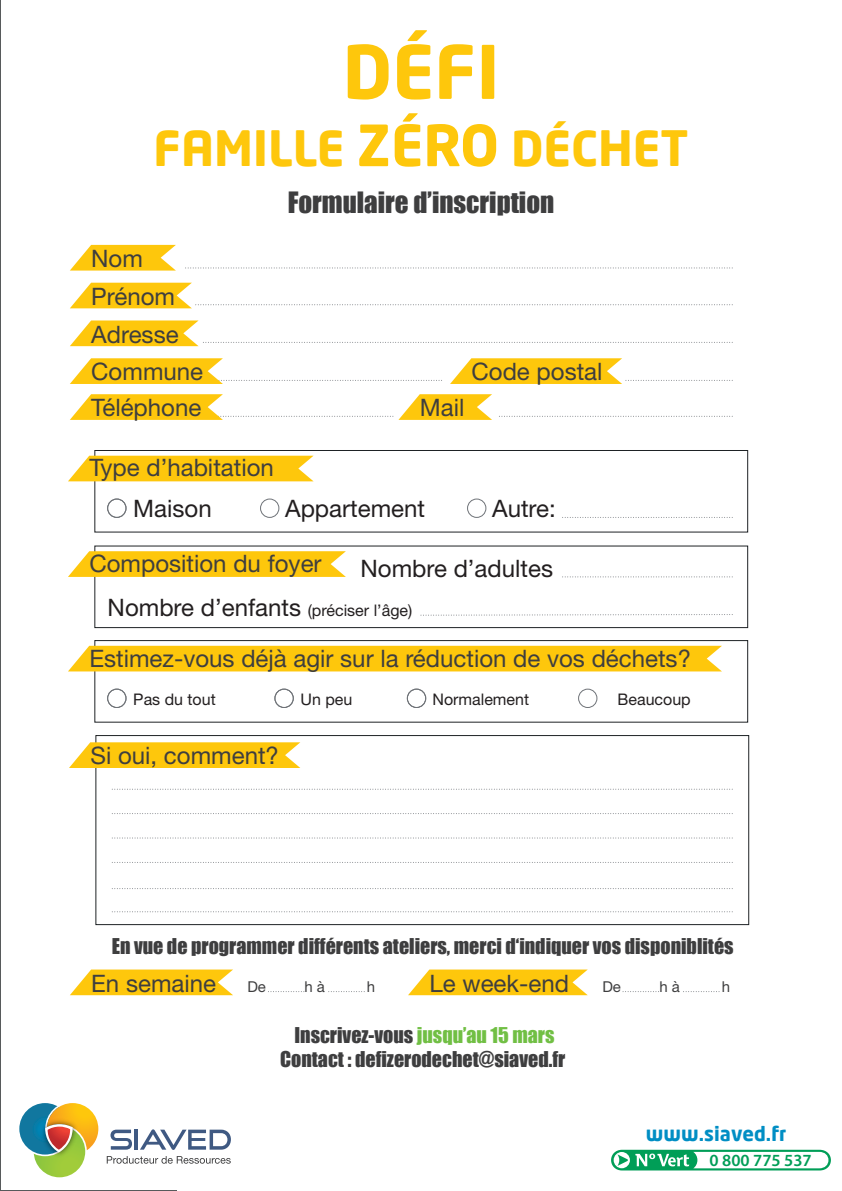
<style>
.page{position:relative;width:842px;height:1191px;background:#fff}
.page>*{position:absolute;margin:0;border:0;box-sizing:border-box;transform-origin:0 0}
.t1{font:700 72.8px "Neo Tech";color:#fec70c}
.t2{font:700 47.7px "Neo Tech";color:#fec70c}
.t3{font:27px "Impact";color:#3e3e3f}
.t4{font:24.1px/37.8px "Helvetica Neue LT Std";color:#3e3e3f}
.t5{font:24.1px/38.1px "Helvetica Neue LT Std";color:#231f20}
.t6{font:20px/24px "Impact";color:#3e3e3f;text-align:center}
.t7{font:700 19.7px "Neo Tech Alt";color:#008ec4}
.t8{font:600 17.1px "Myriad Pro";color:#009e57}
.t9{font:16px "Helvetica Neue LT Std";color:#231f20}
.t10{font:15px "Helvetica Neue LT Std";color:#3e3e3f}
.s1{font-size:56.1px}
.s2{font-size:16px}
.s3{color:#71bf44}
</style>
<div class="page">
<svg style="left:32px;top:1124px;width:55px;height:55px"></svg>
<div style="left:34px;top:1125px;width:51px;height:52px;background:linear-gradient(to right,#8ec63e,#a6cd39);border-radius:26px"></div>
<svg style="left:18px;top:1101px;width:54px;height:55px"></svg>
<svg style="left:19px;top:1103px;width:52px;height:51px"></svg>
<img style="left:37px;top:1116px;width:44px;height:44px">
<svg style="left:45px;top:1101px;width:54px;height:51px"></svg>
<svg style="left:110px;top:1129px;width:22px;height:20px"></svg>
<hr style="left:135px;top:1129px;width:3px;height:20px;background:#3f5982">
<svg style="left:140px;top:1129px;width:91px;height:21px"></svg>
<svg style="left:107px;top:1156px;width:124px;height:7px"></svg>
<svg style="left:609px;top:1148px;width:224px;height:24px"></svg>
<svg style="left:611px;top:1149px;width:220px;height:21px"></svg>
<hr style="left:0;top:0;width:1px;height:1191px;background:#575a5b">
<hr style="left:0;top:1190px;width:176px;height:1px;background:#575a5b">
<svg style="left:70px;top:245px;width:106px;height:25px"></svg>
<svg style="left:185px;top:267px;width:547px;height:1px"></svg>
<svg style="left:111px;top:789px;width:621px;height:1px"></svg>
<svg style="left:111px;top:813px;width:621px;height:1px"></svg>
<svg style="left:112px;top:837px;width:620px;height:1px"></svg>
<svg style="left:111px;top:862px;width:621px;height:1px"></svg>
<svg style="left:111px;top:888px;width:621px;height:1px"></svg>
<svg style="left:111px;top:911px;width:621px;height:1px"></svg>
<svg style="left:268px;top:991px;width:36px;height:1px"></svg>
<svg style="left:328px;top:991px;width:36px;height:1px"></svg>
<svg style="left:622px;top:991px;width:35px;height:1px"></svg>
<svg style="left:683px;top:991px;width:36px;height:1px"></svg>
<svg style="left:562px;top:517px;width:170px;height:1px"></svg>
<svg style="left:562px;top:576px;width:170px;height:1px"></svg>
<svg style="left:70px;top:283px;width:662px;height:25px"></svg>
<svg style="left:70px;top:320px;width:662px;height:26px"></svg>
<svg style="left:70px;top:358px;width:372px;height:26px"></svg>
<svg style="left:450px;top:358px;width:282px;height:26px"></svg>
<svg style="left:70px;top:394px;width:662px;height:26px"></svg>
<svg style="left:70px;top:969px;width:163px;height:26px;background:#fece2b"></svg>
<svg style="left:408px;top:969px;width:180px;height:26px;background:#fecd29"></svg>
<div style="left:95px;top:735px;width:654px;height:190px;border:1px solid #1e2225"></div>
<svg style="left:69px;top:742px;width:231px;height:26px;background:#fecb21"></svg>
<div style="left:94px;top:450px;width:654px;height:82px;border:1px solid #1e2225"></div>
<svg style="left:68px;top:456px;width:245px;height:25px;background:#fecb1d"></svg>
<div style="left:107px;top:498px;width:19px;height:20px;border:1px solid #6f7378;border-radius:50%"></div>
<div style="left:467px;top:498px;width:19px;height:20px;border:1px solid #6f7378;border-radius:50%"></div>
<div style="left:260px;top:498px;width:19px;height:20px;border:1px solid #6f7378;border-radius:50%"></div>
<div style="left:94px;top:640px;width:654px;height:82px;border:1px solid #1e2225"></div>
<div style="left:68px;top:646px;width:654px;height:25px;background:#fec70c"></div>
<div style="left:107px;top:688px;width:19px;height:20px;border:1px solid #6f7378;border-radius:50%"></div>
<div style="left:274px;top:688px;width:20px;height:20px;border:1px solid #6f7378;border-radius:50%"></div>
<div style="left:407px;top:688px;width:19px;height:20px;border:1px solid #6f7378;border-radius:50%"></div>
<div style="left:578px;top:688px;width:19px;height:20px;border:1px solid #6f7378;border-radius:50%"></div>
<div style="left:94px;top:545px;width:654px;height:83px;border:1px solid #1e2225"></div>
<svg style="left:68px;top:551px;width:278px;height:26px;background:#fecb1e"></svg>
<svg style="left:420px;top:614px;width:313px;height:2px"></svg>
<h1 class="t1" style="left:343px;top:25px;width:158px">DÉFI</h1>
<h2 class="t2" style="left:153px;top:118px;width:536px">FAMILLE <span class="s1">ZÉRO</span> DÉCHET</h2>
<p class="t4" style="left:91px;top:239px;width:113px">Nom<br>Prénom<br>Adresse<br>Commune</p>
<p class="t3" style="left:288px;top:182px;width:268px">Formulaire d’inscription</p>
<p class="t4" style="left:471px;top:352px;width:133px">Code postal</p>
<p class="t4" style="left:91px;top:388px;width:112px">Téléphone</p>
<p class="t4" style="left:420px;top:388px;width:46px">Mail</p>
<p class="t4" style="left:89px;top:448px;width:186px">Type d’habitation</p>
<p class="t5" style="left:133px;top:489px;width:80px">Maison</p>
<p class="t5" style="left:285px;top:489px;width:141px">Appartement</p>
<p class="t5" style="left:492px;top:489px;width:65px">Autre:</p>
<p class="t4" style="left:89px;top:544px;width:234px">Composition du foyer</p>
<p class="t5" style="left:108px;top:549px;width:447px;text-indent:253px">Nombre d’adultes<br>Nombre d’enfants <span class="s2">(préciser l’âge)</span></p>
<p class="t4" style="left:89px;top:638px;width:603px">Estimez-vous déjà agir sur la réduction de vos déchets?</p>
<p class="t9" style="left:133px;top:689px;width:84px">Pas du tout</p>
<p class="t9" style="left:301px;top:689px;width:53px">Un peu</p>
<p class="t9" style="left:432px;top:689px;width:98px">Normalement</p>
<p class="t9" style="left:618px;top:689px;width:75px">Beaucoup</p>
<p class="t4" style="left:90px;top:736px;width:190px">Si oui, comment?</p>
<p class="t6" style="left:112px;top:934px;width:623px">En vue de programmer différents ateliers, merci d‘indiquer vos disponiblités</p>
<p class="t4" style="left:91px;top:963px;width:126px">En semaine</p>
<p class="t10" style="left:247px;top:977px;width:20px">De</p>
<p class="t10" style="left:304px;top:977px;width:22px">h à</p>
<p class="t10" style="left:367px;top:977px;width:10px">h</p>
<p class="t4" style="left:429px;top:963px;width:141px">Le week-end</p>
<p class="t10" style="left:602px;top:977px;width:20px">De</p>
<p class="t10" style="left:659px;top:977px;width:22px">h à</p>
<p class="t10" style="left:722px;top:977px;width:10px">h</p>
<p class="t6" style="left:280px;top:1022px;width:287px">Inscrivez-vous <span class="s3">jusqu’au 15 mars<br></span>Contact : defizerodechet@siaved.fr</p>
<p class="t7" style="left:646px;top:1121px;width:142px">www.siaved.fr</p>
<p class="t8" style="left:709px;top:1149px;width:104px">0 800 775 537</p>
</div>
